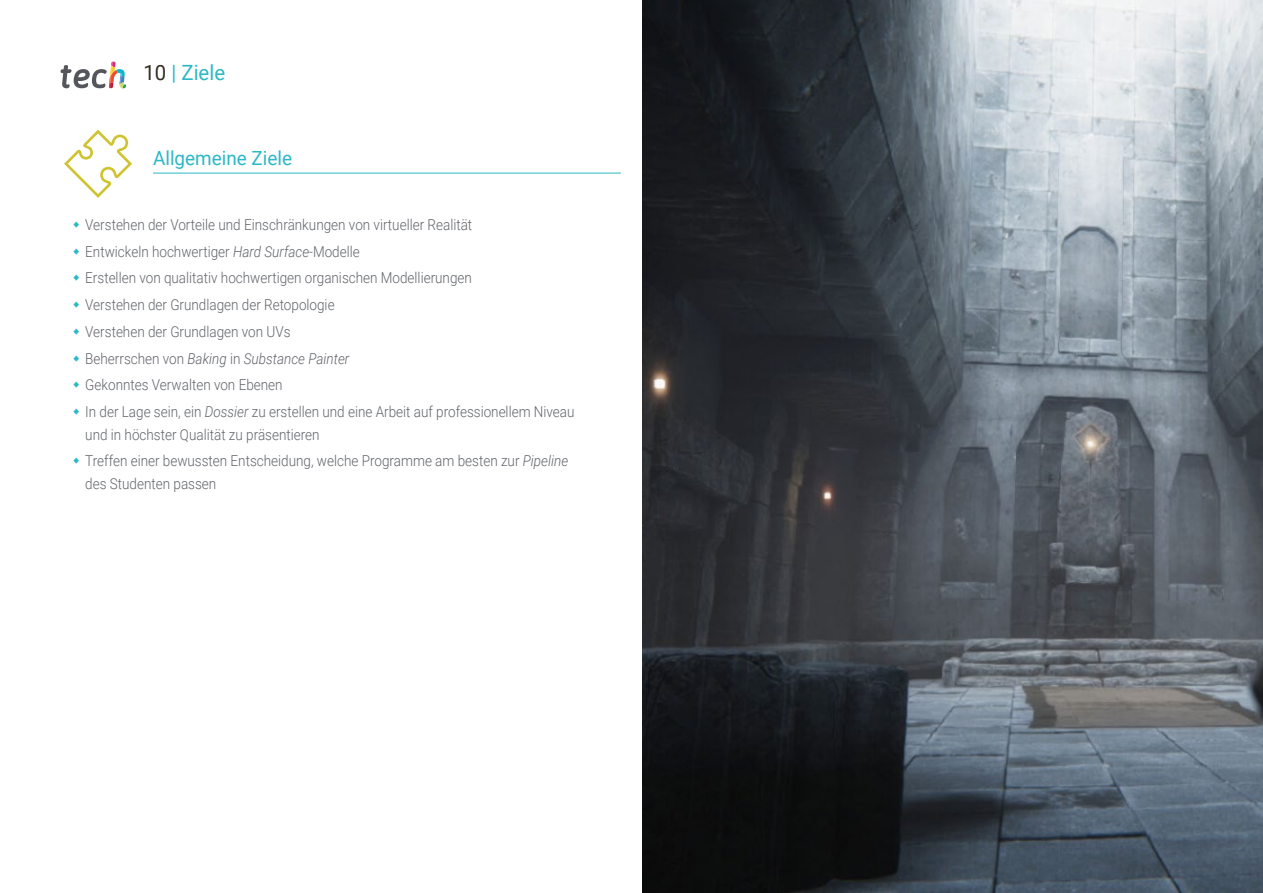
<style>
.page{position:relative;width:1263px;height:893px;background:#fff}
.page>*{position:absolute;margin:0;border:0;box-sizing:border-box;transform-origin:0 0}
.t1{font:21px "Roboto";color:#2db8c5}
.t2{font:19.5px "Roboto";color:#2db8c5}
.t3{font:300 15px/26.7px "Roboto";color:#61646a;scale:.9 1}
.s1{color:#312e20}
.s2{font-style:italic}
</style>
<div class="page">
<img style="left:642px;top:0;width:621px;height:893px">
<hr style="left:153px;top:173px;width:468px;height:1px;background:#2db8c5">
<svg style="left:64px;top:130px;width:68px;height:68px"></svg>
<svg style="left:61px;top:62px;width:65px;height:27px"></svg>
<h1 class="t1" style="left:144px;top:57px;width:83px"><span class="s1">10</span> | Ziele</h1>
<h2 class="t2" style="left:153px;top:144px;width:141px">Allgemeine Ziele</h2>
<p class="t3" style="left:85px;top:211px;width:545px">Verstehen der Vorteile und Einschränkungen von virtueller Realität<br>Entwickeln hochwertiger <span class="s2">Hard Surface</span>-Modelle<br>Erstellen von qualitativ hochwertigen organischen Modellierungen<br>Verstehen der Grundlagen der Retopologie<br>Verstehen der Grundlagen von UVs<br>Beherrschen von <span class="s2">Baking</span> in <span class="s2">Substance Painter<br></span>Gekonntes Verwalten von Ebenen<br>In der Lage sein, ein <span class="s2">Dossier</span> zu erstellen und eine Arbeit auf professionellem Niveau</p>
<p class="t3" style="left:85px;top:420px;width:538px">und in höchster Qualität zu präsentieren<br>Treffen einer bewussten Entscheidung, welche Programme am besten zur <span class="s2">Pipeline</span></p>
<p class="t3" style="left:85px;top:469px;width:147px">des Studenten passen</p>
</div>
